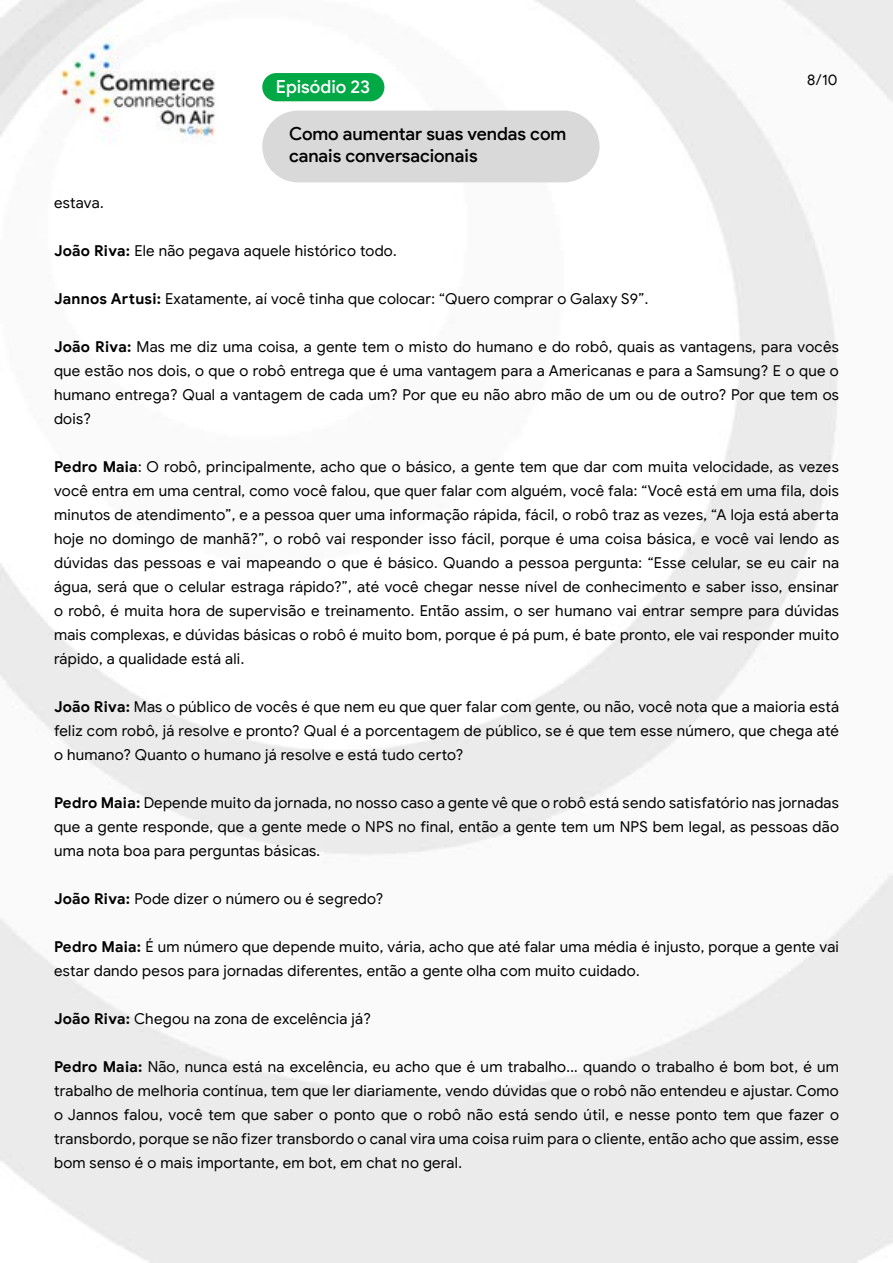
<style>
.page{position:relative;width:893px;height:1263px;background:#fff}
.page>*{position:absolute;margin:0;border:0;box-sizing:border-box;transform-origin:0 0}
.t1{font:500 18px/21.6px "Google Sans Display";letter-spacing:-.005em;color:#000}
.t2{font:500 18px "Google Sans Display";color:#fff}
.t3{font:15px/24px "Google Sans";letter-spacing:.015em;color:#000;text-align:justify}
.t4{font:15px "Google Sans Display";color:#000}
.s1{font-weight:700}
</style>
<div class="page">
<img style="left:0;top:0;width:893px;height:1263px">
<div style="left:262px;top:73px;width:122px;height:28px;background:#00a946;border-radius:14px"></div>
<div style="left:262px;top:111px;width:338px;height:71px;background:#d9d9d9;border-radius:36px"></div>
<p class="t2" style="left:276px;top:76px;width:96px">Episódio 23</p>
<p class="t1" style="left:289px;top:123px;width:279px">Como aumentar suas vendas com canais conversacionais</p>
<p class="t4" style="left:807px;top:70px;width:32px">8/10</p>
<p class="t3" style="left:54px;top:191px;width:51px">estava.</p>
<p class="t3" style="left:54px;top:239px;width:344px"><span class="s1">João Riva:</span> Ele não pegava aquele histórico todo.</p>
<p class="t3" style="left:54px;top:287px;width:596px"><span class="s1">Jannos Artusi:</span> Exatamente, aí você tinha que colocar: “Quero comprar o Galaxy S9”.</p>
<p class="t3" style="left:54px;top:335px;width:786px"><span class="s1">João Riva:</span> Mas me diz uma coisa, a gente tem o misto do humano e do robô, quais as vantagens, para vocês que estão nos dois, o que o robô entrega que é uma vantagem para a Americanas e para a Samsung? E o que o humano entrega? Qual a vantagem de cada um? Por que eu não abro mão de um ou de outro? Por que tem os dois?</p>
<p class="t3" style="left:54px;top:455px;width:787px"><span class="s1">Pedro Maia</span>: O robô, principalmente, acho que o básico, a gente tem que dar com muita velocidade, as vezes você entra em uma central, como você falou, que quer falar com alguém, você fala: “Você está em uma fila, dois minutos de atendimento”, e a pessoa quer uma informação rápida, fácil, o robô traz as vezes, “A loja está aberta hoje no domingo de manhã?”, o robô vai responder isso fácil, porque é uma coisa básica, e você vai lendo as dúvidas das pessoas e vai mapeando o que é básico. Quando a pessoa pergunta: “Esse celular, se eu cair na água, será que o celular estraga rápido?”, até você chegar nesse nível de conhecimento e saber isso, ensinar o robô, é muita hora de supervisão e treinamento. Então assim, o ser humano vai entrar sempre para dúvidas mais complexas, e dúvidas básicas o robô é muito bom, porque é pá pum, é bate pronto, ele vai responder muito rápido, a qualidade está ali.</p>
<p class="t3" style="left:54px;top:695px;width:787px"><span class="s1">João Riva:</span> Mas o público de vocês é que nem eu que quer falar com gente, ou não, você nota que a maioria está feliz com robô, já resolve e pronto? Qual é a porcentagem de público, se é que tem esse número, que chega até o humano? Quanto o humano já resolve e está tudo certo?</p>
<p class="t3" style="left:54px;top:791px;width:786px"><span class="s1">Pedro Maia:</span> Depende muito da jornada, no nosso caso a gente vê que o robô está sendo satisfatório nas jornadas que a gente responde, que a gente mede o NPS no final, então a gente tem um NPS bem legal, as pessoas dão uma nota boa para perguntas básicas.</p>
<p class="t3" style="left:54px;top:887px;width:331px"><span class="s1">João Riva:</span> Pode dizer o número ou é segredo?</p>
<p class="t3" style="left:54px;top:935px;width:786px"><span class="s1">Pedro Maia:</span> É um número que depende muito, vária, acho que até falar uma média é injusto, porque a gente vai estar dando pesos para jornadas diferentes, então a gente olha com muito cuidado.</p>
<p class="t3" style="left:54px;top:1007px;width:318px"><span class="s1">João Riva:</span> Chegou na zona de excelência já?</p>
<p class="t3" style="left:54px;top:1055px;width:786px"><span class="s1">Pedro Maia:</span> Não, nunca está na excelência, eu acho que é um trabalho... quando o trabalho é bom bot, é um trabalho de melhoria contínua, tem que ler diariamente, vendo dúvidas que o robô não entendeu e ajustar. Como o Jannos falou, você tem que saber o ponto que o robô não está sendo útil, e nesse ponto tem que fazer o transbordo, porque se não fizer transbordo o canal vira uma coisa ruim para o cliente, então acho que assim, esse bom senso é o mais importante, em bot, em chat no geral.</p>
</div>
